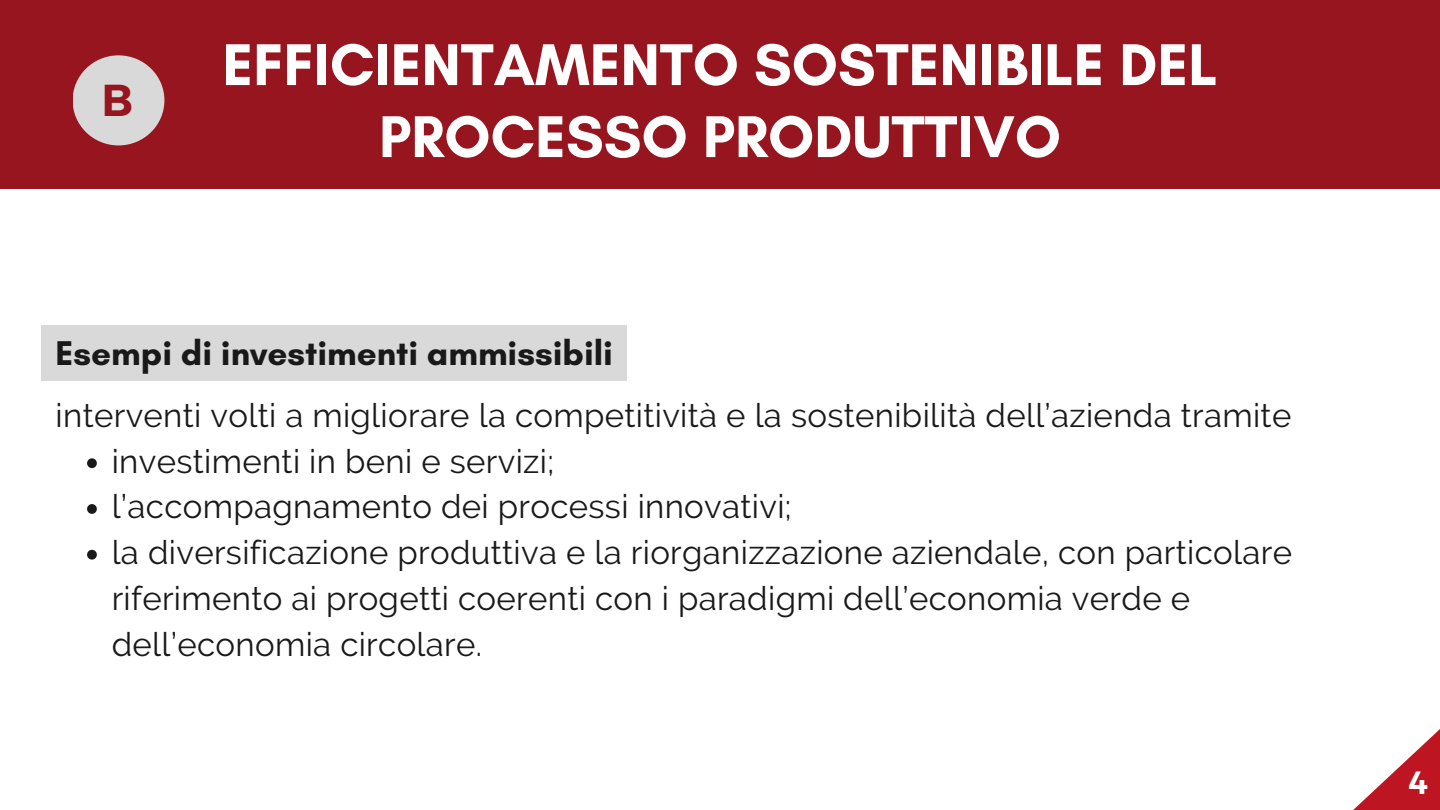
<style>
.page{position:relative;width:1440px;height:810px;background:#96151f}
.page>*{position:absolute;margin:0;border:0;box-sizing:border-box;transform-origin:0 0}
.t1{font:700 60px/72px "Glacial Indifference";color:#fff;text-align:center}
.t2{font:700 44.5px "Kief Montaser Semi";color:#96151f}
.t3{font:700 35px "Glacial Indifference";color:#191919}
.t4{font:33px/45.8px "Raleway";letter-spacing:.01em;color:#191919}
.t5{font:700 32px "Kief Montaser Semi";color:#fff}
</style>
<div class="page">
<div style="left:0;top:189px;width:1440px;height:621px;background:#fff"></div>
<div style="left:73px;top:55px;width:91px;height:90px;background:#d9d9d9;border-radius:50%"></div>
<svg style="left:87px;top:458px;width:10px;height:10px"></svg>
<svg style="left:87px;top:504px;width:10px;height:10px"></svg>
<svg style="left:87px;top:550px;width:10px;height:10px"></svg>
<div style="left:42px;top:325px;width:585px;height:56px;background:#d9d9d9"></div>
<svg style="left:1353px;top:729px;width:87px;height:81px"></svg>
<h2 class="t2" style="left:101px;top:73px;width:33px">B</h2>
<h1 class="t1" style="left:222px;top:28px;width:997px">EFFICIENTAMENTO SOSTENIBILE DEL<br>PROCESSO PRODUTTIVO</h1>
<p class="t3" style="left:56px;top:332px;width:559px">Esempi di investimenti ammissibili</p>
<p class="t4" style="left:56px;top:392px;width:1237px">interventi volti a migliorare la competitività e la sostenibilità dell’azienda tramite</p>
<p class="t4" style="left:112px;top:438px;width:1182px">investimenti in beni e servizi;<br>l’accompagnamento dei processi innovativi;<br>la diversificazione produttiva e la riorganizzazione aziendale, con particolare riferimento ai progetti coerenti con i paradigmi dell’economia verde e dell’economia circolare.</p>
<p class="t5" style="left:1409px;top:763px;width:21px">4</p>
</div>
